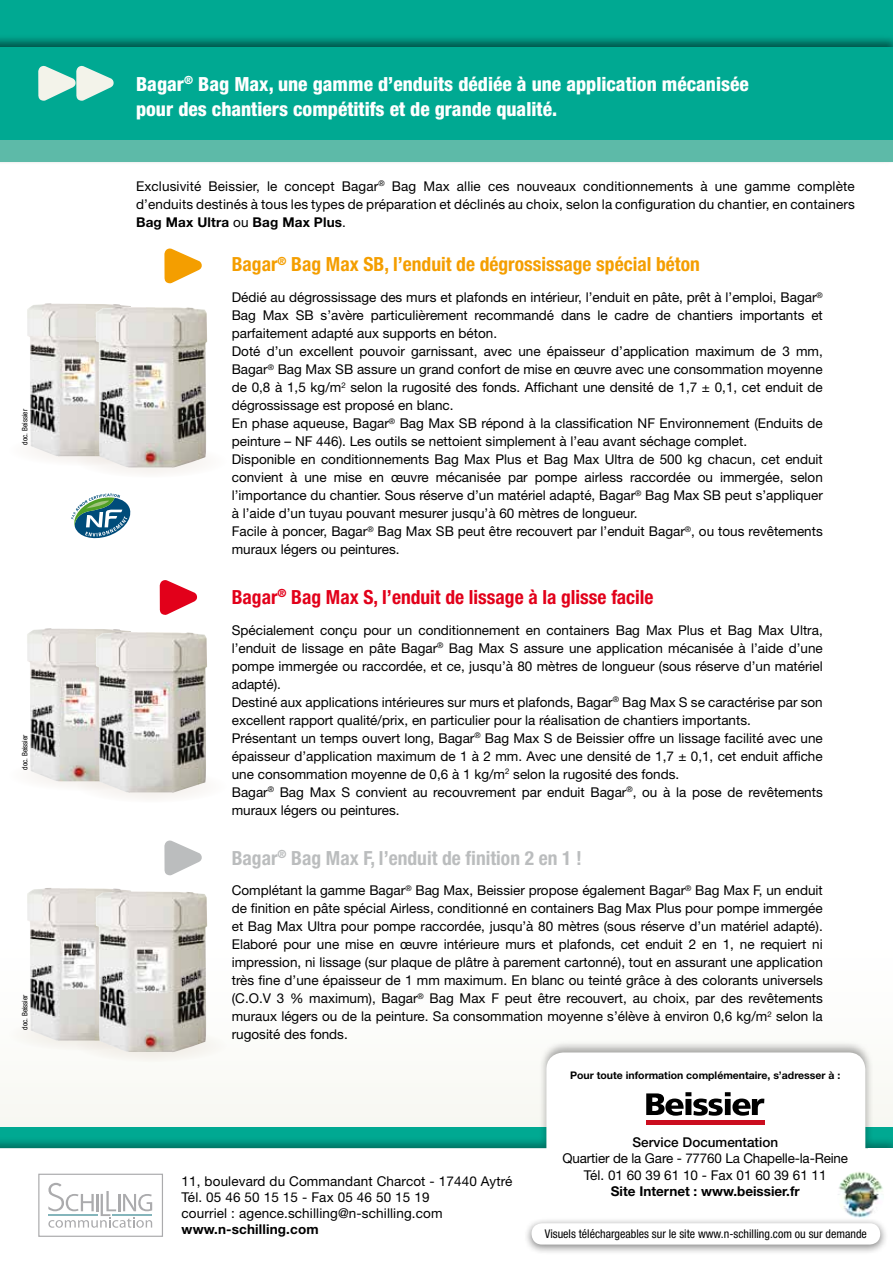
<style>
.page{position:relative;width:893px;height:1263px;background:#fff}
.page>*{position:absolute;margin:0;border:0;box-sizing:border-box;transform-origin:0 0}
.t1{font:800 condensed 19.5px/25.5px "Helvetica Neue LT Std";color:#fff}
.t2{font:700 condensed 19.5px "Helvetica Neue LT Std";color:#f49e00}
.t3{font:700 condensed 19.5px "Helvetica Neue LT Std";color:#e2001a}
.t4{font:700 condensed 19.5px "Helvetica Neue LT Std";color:#bbbdbe}
.t5{font:13.5px/18px "Helvetica Neue LT Std";color:#000}
.t6{font:700 13.5px "Helvetica Neue LT Std";color:#000}
.t7{font:500 13.5px "Helvetica Neue LT Std";color:#000}
.t8{font:condensed 12px "Helvetica Neue LT Std";color:#000}
.t9{font:700 10.5px "Helvetica Neue LT Std";color:#000}
.t10{font:condensed 7.5px "Helvetica Neue LT Std";color:#000}
.s1{font-weight:700}
</style>
<div class="page">
<div style="left:0;top:1040px;width:893px;height:223px;background:#000;opacity:.35"></div>
<svg style="left:0;top:1052px;width:893px;height:211px"></svg>
<div style="left:0;top:0;width:893px;height:161px;background:#00a992"></div>
<div style="left:0;top:34px;width:893px;height:131px;background:#000;opacity:.5"></div>
<div style="left:0;top:47px;width:893px;height:115px;background:#00a992"></div>
<svg style="left:38px;top:65px;width:76px;height:36px"></svg>
<div style="left:0;top:140px;width:893px;height:22px;background:#5dbaa8"></div>
<div style="left:38px;top:1174px;width:125px;height:63px;background:#fff;border:1px solid #ababad"></div>
<svg style="left:48px;top:1183px;width:104px;height:45px"></svg>
<svg style="left:646px;top:1092px;width:118px;height:24px"></svg>
<hr style="left:646px;top:1120px;width:118px;height:4px;background:#cb0d1f">
<div style="left:9px;top:1019px;width:142px;height:31px;background:#f8f7f3;border-radius:50%"></div>
<img style="left:27px;top:888px;width:104px;height:153px">
<div style="left:9px;top:435px;width:142px;height:31px;background:#fcfbfa;border-radius:50%"></div>
<img style="left:27px;top:303px;width:104px;height:154px">
<div style="left:76px;top:1029px;width:151px;height:33px;background:#f6f5f0;border-radius:50%"></div>
<img style="left:96px;top:891px;width:111px;height:161px">
<div style="left:9px;top:760px;width:142px;height:31px;background:#fcfbfa;border-radius:50%"></div>
<img style="left:27px;top:628px;width:104px;height:154px">
<div style="left:76px;top:445px;width:151px;height:33px;background:#faf9f7;border-radius:50%"></div>
<img style="left:96px;top:307px;width:111px;height:161px">
<svg style="left:160px;top:580px;width:37px;height:35px"></svg>
<svg style="left:164px;top:248px;width:38px;height:36px"></svg>
<svg style="left:164px;top:840px;width:38px;height:36px"></svg>
<div style="left:76px;top:770px;width:151px;height:33px;background:#faf9f7;border-radius:50%"></div>
<img style="left:96px;top:632px;width:111px;height:161px">
<svg style="left:71px;top:494px;width:60px;height:45px"></svg>
<div style="left:869px;top:1148px;width:24px;height:115px;background:#fff"></div>
<div style="left:523px;top:1217px;width:365px;height:38px;background:#000;opacity:.5"></div>
<div style="left:531px;top:1223px;width:349px;height:21px;background:#fff;border-radius:11px"></div>
<img style="left:837px;top:1171px;width:47px;height:47px;border-radius:24px">
<p class="t10" style="left:20px;top:444px;width:37px;rotate:-90deg">doc. Beissier</p>
<p class="t10" style="left:20px;top:770px;width:37px;rotate:-90deg">doc. Beissier</p>
<p class="t10" style="left:20px;top:1030px;width:37px;rotate:-90deg">doc. Beissier</p>
<h1 class="t1" style="left:136px;top:71px;width:614px">Bagar<sup>®</sup> Bag Max, une gamme d’enduits dédiée à une application mécanisée pour des chantiers compétitifs et de grande qualité.</h1>
<p class="t5" style="left:136px;top:177px;width:720px;text-align:justify">Exclusivité Beissier, le concept Bagar<sup>®</sup> Bag Max allie ces nouveaux conditionnements à une gamme complète d’enduits destinés à tous les types de préparation et déclinés au choix, selon la configuration du chantier, en containers <span class="s1">Bag Max Ultra</span> ou <span class="s1">Bag Max Plus</span>.</p>
<h1 class="t2" style="left:232px;top:252px;width:470px">Bagar<sup>®</sup> Bag Max SB, l’enduit de dégrossissage spécial béton</h1>
<p class="t5" style="left:232px;top:288px;width:593px">Dédié au dégrossissage des murs et plafonds en intérieur, l’enduit en pâte, prêt à l’emploi, Bagar<sup>® </sup>Bag Max SB s’avère particulièrement recommandé dans le cadre de chantiers importants et parfaitement adapté aux supports en béton.<br>Doté d’un excellent pouvoir garnissant, avec une épaisseur d’application maximum de 3 mm, Bagar<sup>®</sup> Bag Max SB assure un grand confort de mise en œuvre avec une consommation moyenne de 0,8 à 1,5 kg/m<sup>2</sup> selon la rugosité des fonds. Affichant une densité de 1,7 ± 0,1, cet enduit de dégrossissage est proposé en blanc.<br>En phase aqueuse, Bagar<sup>®</sup> Bag Max SB répond à la classification NF Environnement (Enduits de peinture – NF 446). Les outils se nettoient simplement à l’eau avant séchage complet.<br>Disponible en conditionnements Bag Max Plus et Bag Max Ultra de 500 kg chacun, cet enduit convient à une mise en œuvre mécanisée par pompe airless raccordée ou immergée, selon l’importance du chantier. Sous réserve d’un matériel adapté, Bagar<sup>®</sup> Bag Max SB peut s’appliquer à l’aide d’un tuyau pouvant mesurer jusqu’à 60 mètres de longueur.<br>Facile à poncer, Bagar<sup>®</sup> Bag Max SB peut être recouvert par l’enduit Bagar<sup>®</sup>, ou tous revêtements muraux légers ou peintures.</p>
<h1 class="t3" style="left:232px;top:585px;width:423px">Bagar<sup>®</sup> Bag Max S, l’enduit de lissage à la glisse facile</h1>
<p class="t5" style="left:232px;top:621px;width:593px">Spécialement conçu pour un conditionnement en containers Bag Max Plus et Bag Max Ultra, l’enduit de lissage en pâte Bagar<sup>®</sup> Bag Max S assure une application mécanisée à l’aide d’une pompe immergée ou raccordée, et ce, jusqu’à 80 mètres de longueur (sous réserve d’un matériel adapté).<br>Destiné aux applications intérieures sur murs et plafonds, Bagar<sup>®</sup> Bag Max S se caractérise par son excellent rapport qualité/prix, en particulier pour la réalisation de chantiers importants.<br>Présentant un temps ouvert long, Bagar<sup>®</sup> Bag Max S de Beissier offre un lissage facilité avec une épaisseur d’application maximum de 1 à 2 mm. Avec une densité de 1,7 ± 0,1, cet enduit affiche une consommation moyenne de 0,6 à 1 kg/m<sup>2</sup> selon la rugosité des fonds.<br>Bagar<sup>®</sup> Bag Max S convient au recouvrement par enduit Bagar<sup>®</sup>, ou à la pose de revêtements muraux légers ou peintures.</p>
<h1 class="t4" style="left:232px;top:846px;width:352px">Bagar<sup>®</sup> Bag Max F, l’enduit de finition 2 en 1 !</h1>
<p class="t5" style="left:232px;top:881px;width:593px;text-align:justify">Complétant la gamme Bagar<sup>®</sup> Bag Max, Beissier propose également Bagar<sup>®</sup> Bag Max F, un enduit de finition en pâte spécial Airless, conditionné en containers Bag Max Plus pour pompe immergée et Bag Max Ultra pour pompe raccordée, jusqu’à 80 mètres (sous réserve d’un matériel adapté).<br>Elaboré pour une mise en œuvre intérieure murs et plafonds, cet enduit 2 en 1, ne requiert ni impression, ni lissage (sur plaque de plâtre à parement cartonné), tout en assurant une application très fine d’une épaisseur de 1 mm maximum. En blanc ou teinté grâce à des colorants universels (C.O.V 3 % maximum), Bagar<sup>®</sup> Bag Max F peut être recouvert, au choix, par des revêtements muraux légers ou de la peinture. Sa consommation moyenne s’élève à environ 0,6 kg/m<sup>2</sup> selon la rugosité des fonds.</p>
<p class="t9" style="left:570px;top:1069px;width:272px">Pour toute information complémentaire, s’adresser à :</p>
<p class="t5" style="left:182px;top:1173px;width:332px;line-height:16.2px">11, boulevard du Commandant Charcot - 17440 Aytré<br>Tél. 05 46 50 15 15 - Fax 05 46 50 15 19<br>courriel : agence.schilling@n-schilling.com</p>
<p class="t6" style="left:182px;top:1221px;width:139px">www.n-schilling.com</p>
<p class="t7" style="left:632px;top:1134px;width:147px">Service Documentation</p>
<p class="t5" style="left:562px;top:1150px;width:287px;line-height:16.2px;text-align:center">Quartier de la Gare - 77760 La Chapelle-la-Reine<br>Tél. 01 60 39 61 10 - Fax 01 60 39 61 11</p>
<p class="t6" style="left:611px;top:1183px;width:190px">Site Internet : www.beissier.fr</p>
<p class="t8" style="left:545px;top:1227px;width:324px">Visuels téléchargeables sur le site www.n-schilling.com ou sur demande</p>
</div>
